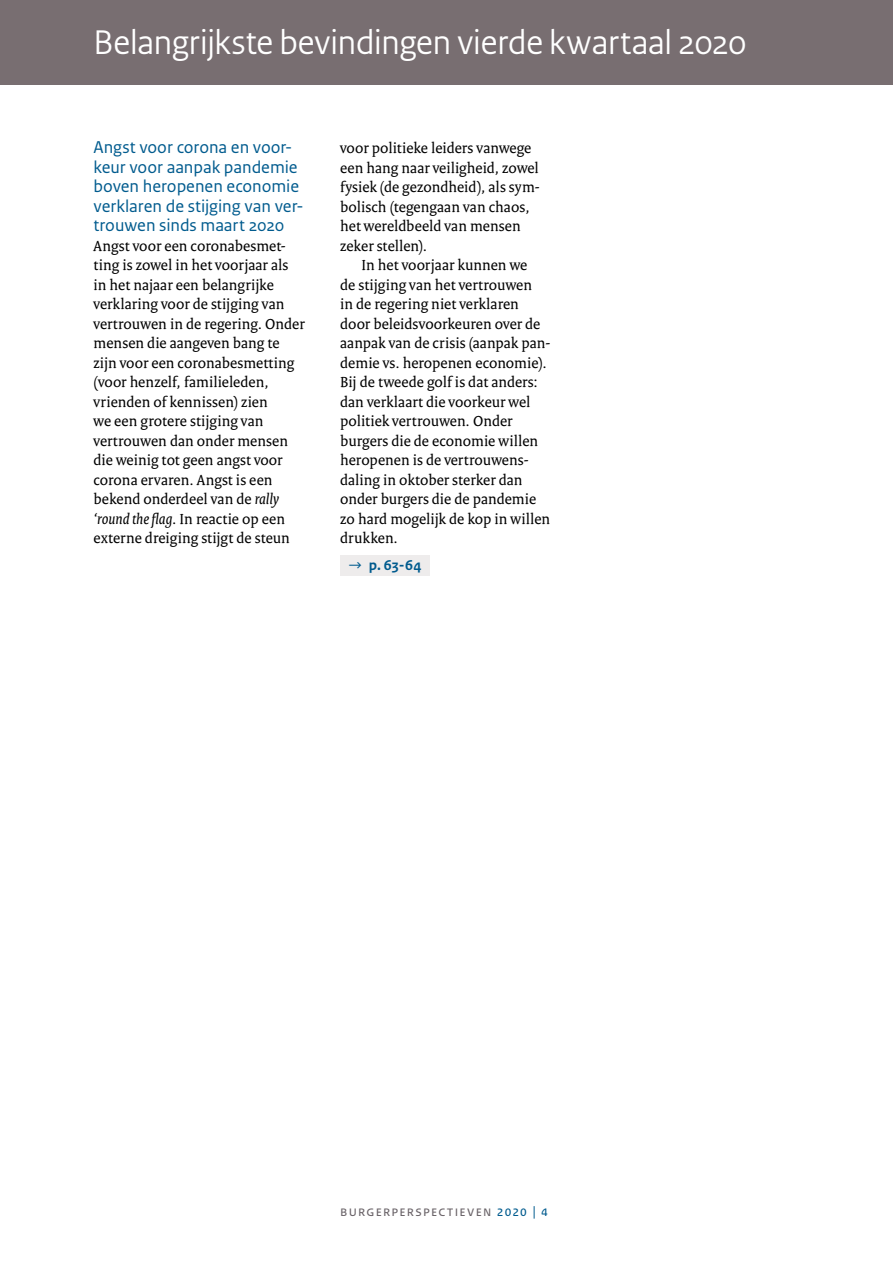
<style>
.page{position:relative;width:893px;height:1263px;background:#fff}
.page>*{position:absolute;margin:0;border:0;box-sizing:border-box;transform-origin:0 0}
.Kopregel_Bevindinge{font:36px "Rijksoverheid Sans Heading";letter-spacing:-.005em;color:#fff}
.H2_Bevindingen{font:18px/19.5px "Rijksoverheid Sans Text";letter-spacing:-.005em;color:#005b8e}
.P_H{font:15.75px/19.5px "Rijksoverheid Serif";color:#000}
.t1{font:15px "Rijksoverheid Sans Text";letter-spacing:.08em;color:#6a6368}
.t2{font:700 15px "Rijksoverheid Sans Text";color:#005b8e}
.s1{font-style:italic}
.s2{font-weight:400}
.s3{color:#005b8e}
</style>
<div class="page">
<div style="left:0;top:0;width:893px;height:85px;background:#786e71"></div>
<div style="left:340px;top:555px;width:90px;height:21px;background:#eeecec"></div>
<p class="Kopregel_Bevindinge" style="left:94px;top:21px;width:655px">Belangrijkste bevindingen vierde kwartaal 2020</p>
<p class="H2_Bevindingen" style="left:94px;top:138px;width:211px">Angst voor corona en voor&shy;keur voor aanpak pandemie boven heropenen economie verklaren de stijging van ver&shy;trouwen sinds maart 2020</p>
<p class="P_H" style="left:94px;top:236px;width:213px">Angst voor een coronabesmet&shy;ting is zowel in het voorjaar als in het najaar een belangrijke verklaring voor de stijging van vertrouwen in de regering. Onder mensen die aangeven bang te zijn voor een coronabesmetting (voor henzelf, familieleden, vrienden of kennissen) zien<br>we een grotere stijging van vertrouwen dan onder mensen die weinig tot geen angst voor corona ervaren. Angst is een bekend onderdeel van de <span class="s1">rally ‘round the flag</span>. In reactie op een externe dreiging stijgt de steun</p>
<p class="P_H" style="left:340px;top:138px;width:201px">voor politieke leiders vanwege een hang naar veiligheid, zowel fysiek (de gezondheid), als sym&shy;bolisch (tegengaan van chaos, het wereldbeeld van mensen zeker stellen).</p>
<p class="P_H" style="left:340px;top:255px;width:212px;text-indent:21px">In het voorjaar kunnen we<br>de stijging van het vertrouwen<br>in de regering niet verklaren door beleidsvoorkeuren over de aanpak van de crisis (aanpak pan&shy;demie vs. heropenen economie).<br>Bij de tweede golf is dat anders: dan verklaart die voorkeur wel politiek vertrouwen. Onder burgers die de economie willen heropenen is de vertrouwens&shy;daling in oktober sterker dan onder burgers die de pandemie zo hard mogelijk de kop in willen drukken.</p>
<p class="t2" style="left:349px;top:556px;width:74px"><span class="s2">→</span> p. 63-64</p>
<p class="t1" style="left:340px;top:1203px;width:209px">burgerperspectieven <span class="s3">2020 | 4</span></p>
</div>
